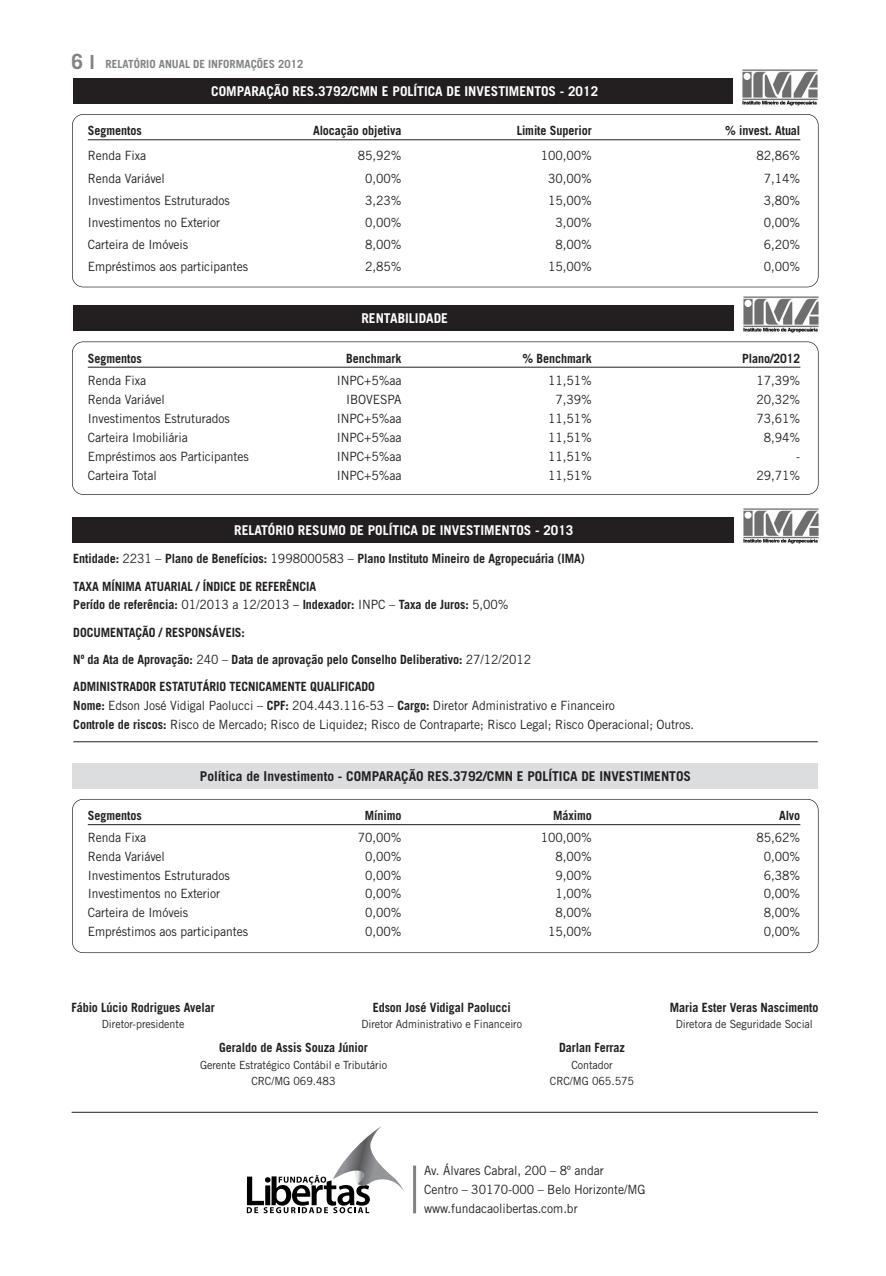
<style>
.page{position:relative;width:886px;height:1276px;background:#fff}
.page>*{position:absolute;margin:0;border:0;box-sizing:border-box;transform-origin:0 0}
.t1{font:700 13.5px "Trade Gothic";color:#fff}
.t2{font:700 13.5px "Trade Gothic";color:#231f20}
.t3{font:12.75px/18.8px "Trade Gothic";letter-spacing:-.005em;color:#231f20;scale:.95 1}
.t4{font:700 12.75px/27.3px "Trade Gothic";letter-spacing:-.005em;color:#231f20;scale:.95 1}
.t5{font:11.25px/16.5px "Trade Gothic";letter-spacing:-.005em;color:#231f20;text-align:center;scale:.95 1}
.t6{font:700 11.25px "Trade Gothic";color:#808285}
.s1{font-size:21px}
.s2{font-size:19.5px}
.s3{font-weight:400}
.s4{font-weight:700}
</style>
<div class="page">
<hr style="left:73px;top:741px;width:744px;height:1px;background:#231f20">
<div style="left:72px;top:517px;width:663px;height:25px;background:#231f20"></div>
<div style="left:734px;top:505px;width:91px;height:41px;background:#fff"></div>
<img style="left:743px;top:508px;width:76px;height:36px">
<div style="left:72px;top:799px;width:746px;height:154px;border:1px solid #231f20;border-radius:11px"></div>
<hr style="left:88px;top:824px;width:712px;height:1px;background:#231f20">
<div style="left:73px;top:763px;width:745px;height:25px;background:#dcdddf"></div>
<div style="left:72px;top:114px;width:746px;height:173px;border:1px solid #231f20;border-radius:11px"></div>
<hr style="left:88px;top:139px;width:712px;height:1px;background:#231f20">
<div style="left:73px;top:78px;width:663px;height:25px;background:#231f20"></div>
<div style="left:72px;top:341px;width:746px;height:154px;border:1px solid #231f20;border-radius:11px"></div>
<hr style="left:88px;top:367px;width:712px;height:1px;background:#231f20">
<div style="left:73px;top:305px;width:663px;height:26px;background:#231f20"></div>
<div style="left:733px;top:60px;width:92px;height:48px;background:#fff"></div>
<img style="left:742px;top:69px;width:76px;height:36px">
<div style="left:734px;top:293px;width:91px;height:42px;background:#fff"></div>
<img style="left:743px;top:296px;width:76px;height:36px">
<hr style="left:72px;top:1112px;width:746px;height:1px;background:#231f20">
<svg style="left:247px;top:1126px;width:157px;height:87px"></svg>
<hr style="left:413px;top:1165px;width:3px;height:48px;background:#808285">
<p class="t6" style="left:72px;top:59px;width:233px"><span class="s1">6</span> <span class="s2">I</span> RELATÓRIO ANUAL DE INFORMAÇÕES 2012</p>
<p class="t1" style="left:211px;top:86px;width:388px">COMPARAÇÃO RES.3792/CMN E POLÍTICA DE INVESTIMENTOS - 2012</p>
<p class="t4" style="left:88px;top:118px;width:58px">Segmentos</p>
<p class="t4" style="left:313px;top:118px;width:95px">Alocação objetiva</p>
<p class="t4" style="left:516px;top:118px;width:81px">Limite Superior</p>
<p class="t4" style="left:725px;top:118px;width:81px">% invest. Atual</p>
<p class="t3" style="left:88px;top:148px;width:63px">Renda Fixa</p>
<p class="t3" style="left:358px;top:148px;width:48px">85,92%</p>
<p class="t3" style="left:541px;top:148px;width:55px">100,00%</p>
<p class="t3" style="left:756px;top:148px;width:48px">82,86%</p>
<p class="t3" style="left:88px;top:170px;width:83px">Renda Variável</p>
<p class="t3" style="left:365px;top:170px;width:40px">0,00%</p>
<p class="t3" style="left:548px;top:170px;width:48px">30,00%</p>
<p class="t3" style="left:764px;top:170px;width:40px">7,14%</p>
<p class="t3" style="left:88px;top:192px;width:151px">Investimentos Estruturados</p>
<p class="t3" style="left:365px;top:192px;width:40px">3,23%</p>
<p class="t3" style="left:548px;top:192px;width:48px">15,00%</p>
<p class="t3" style="left:764px;top:192px;width:40px">3,80%</p>
<p class="t3" style="left:88px;top:214px;width:141px">Investimentos no Exterior</p>
<p class="t3" style="left:365px;top:214px;width:40px">0,00%</p>
<p class="t3" style="left:555px;top:214px;width:40px">3,00%</p>
<p class="t3" style="left:764px;top:214px;width:40px">0,00%</p>
<p class="t3" style="left:88px;top:236px;width:107px">Carteira de Imóveis</p>
<p class="t3" style="left:365px;top:236px;width:40px">8,00%</p>
<p class="t3" style="left:555px;top:236px;width:40px">8,00%</p>
<p class="t3" style="left:764px;top:236px;width:40px">6,20%</p>
<p class="t3" style="left:88px;top:259px;width:170px">Empréstimos aos participantes</p>
<p class="t3" style="left:365px;top:259px;width:40px">2,85%</p>
<p class="t3" style="left:548px;top:259px;width:48px">15,00%</p>
<p class="t3" style="left:764px;top:259px;width:40px">0,00%</p>
<p class="t1" style="left:361px;top:313px;width:88px">RENTABILIDADE</p>
<p class="t4" style="left:88px;top:345px;width:58px">Segmentos</p>
<p class="t4" style="left:346px;top:345px;width:60px">Benchmark</p>
<p class="t4" style="left:522px;top:345px;width:75px">% Benchmark</p>
<p class="t4" style="left:742px;top:345px;width:63px">Plano/2012</p>
<p class="t3" style="left:88px;top:372px;width:63px">Renda Fixa</p>
<p class="t3" style="left:337px;top:372px;width:70px">INPC+5%aa</p>
<p class="t3" style="left:548px;top:372px;width:48px">11,51%</p>
<p class="t3" style="left:756px;top:372px;width:48px">17,39%</p>
<p class="t3" style="left:88px;top:391px;width:83px">Renda Variável</p>
<p class="t3" style="left:346px;top:391px;width:60px">IBOVESPA</p>
<p class="t3" style="left:555px;top:391px;width:40px">7,39%</p>
<p class="t3" style="left:756px;top:391px;width:48px">20,32%</p>
<p class="t3" style="left:88px;top:410px;width:151px">Investimentos Estruturados</p>
<p class="t3" style="left:337px;top:410px;width:70px">INPC+5%aa</p>
<p class="t3" style="left:548px;top:410px;width:48px">11,51%</p>
<p class="t3" style="left:756px;top:410px;width:48px">73,61%</p>
<p class="t3" style="left:88px;top:429px;width:107px">Carteira Imobiliária</p>
<p class="t3" style="left:337px;top:429px;width:70px">INPC+5%aa</p>
<p class="t3" style="left:548px;top:429px;width:48px">11,51%</p>
<p class="t3" style="left:764px;top:429px;width:40px">8,94%</p>
<p class="t3" style="left:88px;top:448px;width:171px">Empréstimos aos Participantes</p>
<p class="t3" style="left:337px;top:448px;width:70px">INPC+5%aa</p>
<p class="t3" style="left:548px;top:448px;width:48px">11,51%</p>
<p class="t3" style="left:796px;top:448px;width:6px">-</p>
<p class="t3" style="left:88px;top:467px;width:74px">Carteira Total</p>
<p class="t3" style="left:337px;top:467px;width:70px">INPC+5%aa</p>
<p class="t3" style="left:548px;top:467px;width:48px">11,51%</p>
<p class="t3" style="left:756px;top:467px;width:48px">29,71%</p>
<p class="t1" style="left:234px;top:525px;width:341px">RELATÓRIO RESUMO DE POLÍTICA DE INVESTIMENTOS - 2013</p>
<p class="t4" style="left:73px;top:546px;width:540px">Entidade: <span class="s3">2231 –</span> Plano de Benefícios: <span class="s3">1998000583 –</span> Plano Instituto Mineiro de Agropecuária (IMA)<br>TAXA MÍNIMA ATUARIAL / ÍNDICE DE REFERÊNCIA</p>
<p class="t4" style="left:73px;top:592px;width:483px">Perído de referência: <span class="s3">01/2013 a 12/2013 –</span> Indexador: <span class="s3">INPC –</span> Taxa de Juros: <span class="s3">5,00% </span>DOCUMENTAÇÃO / RESPONSÁVEIS:<br>Nº da Ata de Aprovação: <span class="s3">240 –</span> Data de aprovação pelo Conselho Deliberativo: <span class="s3">27/12/2012<br></span>ADMINISTRADOR ESTATUTÁRIO TECNICAMENTE QUALIFICADO</p>
<p class="t3" style="left:73px;top:697px;width:655px"><span class="s4">Nome:</span> Edson José Vidigal Paolucci – <span class="s4">CPF:</span> 204.443.116-53 – <span class="s4">Cargo:</span> Diretor Administrativo e Financeiro<br><span class="s4">Controle de riscos:</span> Risco de Mercado; Risco de Liquidez; Risco de Contraparte; Risco Legal; Risco Operacional; Outros.</p>
<p class="t2" style="left:200px;top:771px;width:492px">Política de Investimento - COMPARAÇÃO RES.3792/CMN E POLÍTICA DE INVESTIMENTOS</p>
<p class="t4" style="left:88px;top:803px;width:58px">Segmentos</p>
<p class="t4" style="left:365px;top:803px;width:40px">Mínimo</p>
<p class="t4" style="left:553px;top:803px;width:42px">Máximo</p>
<p class="t4" style="left:779px;top:803px;width:24px">Alvo</p>
<p class="t3" style="left:88px;top:829px;width:63px">Renda Fixa</p>
<p class="t3" style="left:358px;top:829px;width:48px">70,00%</p>
<p class="t3" style="left:541px;top:829px;width:55px">100,00%</p>
<p class="t3" style="left:756px;top:829px;width:48px">85,62%</p>
<p class="t3" style="left:88px;top:848px;width:83px">Renda Variável</p>
<p class="t3" style="left:365px;top:848px;width:40px">0,00%</p>
<p class="t3" style="left:555px;top:848px;width:40px">8,00%</p>
<p class="t3" style="left:764px;top:848px;width:40px">0,00%</p>
<p class="t3" style="left:88px;top:867px;width:151px">Investimentos Estruturados</p>
<p class="t3" style="left:365px;top:867px;width:40px">0,00%</p>
<p class="t3" style="left:555px;top:867px;width:40px">9,00%</p>
<p class="t3" style="left:764px;top:867px;width:40px">6,38%</p>
<p class="t3" style="left:88px;top:886px;width:141px">Investimentos no Exterior</p>
<p class="t3" style="left:365px;top:886px;width:40px">0,00%</p>
<p class="t3" style="left:555px;top:886px;width:40px">1,00%</p>
<p class="t3" style="left:764px;top:886px;width:40px">0,00%</p>
<p class="t3" style="left:88px;top:905px;width:107px">Carteira de Imóveis</p>
<p class="t3" style="left:365px;top:905px;width:40px">0,00%</p>
<p class="t3" style="left:555px;top:905px;width:40px">8,00%</p>
<p class="t3" style="left:764px;top:905px;width:40px">8,00%</p>
<p class="t3" style="left:88px;top:923px;width:170px">Empréstimos aos participantes</p>
<p class="t3" style="left:365px;top:923px;width:40px">0,00%</p>
<p class="t3" style="left:548px;top:923px;width:48px">15,00%</p>
<p class="t3" style="left:764px;top:923px;width:40px">0,00%</p>
<p class="t4" style="left:71px;top:995px;width:153px">Fábio Lúcio Rodrigues Avelar</p>
<p class="t5" style="left:102px;top:1017px;width:88px">Diretor-presidente</p>
<p class="t4" style="left:372px;top:995px;width:147px">Edson José Vidigal Paolucci</p>
<p class="t5" style="left:361px;top:1017px;width:171px">Diretor Administrativo e Financeiro</p>
<p class="t4" style="left:670px;top:995px;width:158px">Maria Ester Veras Nascimento</p>
<p class="t5" style="left:675px;top:1017px;width:146px">Diretora de Seguridade Social</p>
<p class="t4" style="left:219px;top:1035px;width:158px">Geraldo de Assis Souza Júnior</p>
<p class="t5" style="left:200px;top:1058px;width:198px">Gerente Estratégico Contábil e Tributário<br>CRC/MG 069.483</p>
<p class="t4" style="left:559px;top:1035px;width:71px">Darlan Ferraz</p>
<p class="t5" style="left:550px;top:1058px;width:90px">Contador<br>CRC/MG 065.575</p>
<p class="t3" style="left:424px;top:1163px;width:235px">Av. Álvares Cabral, 200 – 8º andar<br>Centro – 30170-000 – Belo Horizonte/MG www.fundacaolibertas.com.br</p>
</div>
